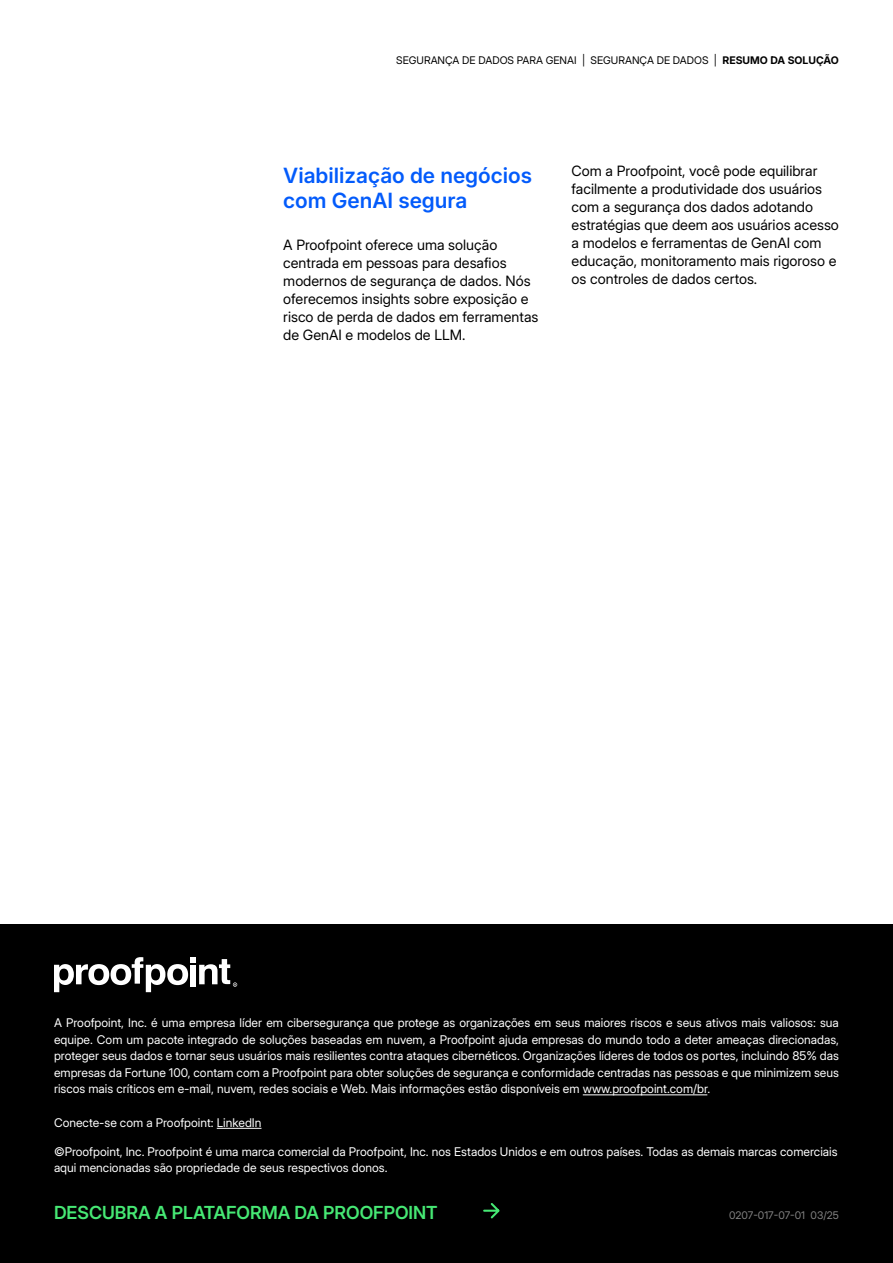
<style>
.page{position:relative;width:893px;height:1263px;background:#fff}
.page>*{position:absolute;margin:0;border:0;box-sizing:border-box;transform-origin:0 0}
.t1{font:600 21px/25px "Inter 18 pt";color:#035bfb}
.t2{font:600 18px "Inter 28 pt";color:#46e874}
.t3{font:14.25px/18px "Inter 28 pt";color:#000}
.t4{font:12px/16.5px "Inter 28 pt";color:#fff;text-align:justify}
.t5{font:10.5px "Inter 28 pt";color:#000}
.t6{font:10.5px "Inter 28 pt";color:#858585}
.s1{font-family:"Inter 18 pt";font-weight:700}
</style>
<div class="page">
<div style="left:0;top:924px;width:893px;height:339px;background:#000"></div>
<svg style="left:54px;top:957px;width:183px;height:35px"></svg>
<hr style="left:583px;top:1094px;width:124px;height:1px;background:#fff">
<hr style="left:217px;top:1128px;width:44px;height:1px;background:#fff">
<svg style="left:483px;top:1203px;width:17px;height:15px"></svg>
<p class="t5" style="left:396px;top:52px;width:444px">SEGURANÇA DE DADOS PARA GENAI | SEGURANÇA DE DADOS | <span class="s1">RESUMO DA SOLUÇÃO</span></p>
<h1 class="t1" style="left:283px;top:162px;width:250px">Viabilização de negócios com GenAI segura</h1>
<p class="t3" style="left:283px;top:235px;width:257px">A Proofpoint oferece uma solução centrada em pessoas para desafios modernos de segurança de dados. Nós oferecemos insights sobre exposição e risco de perda de dados em ferramentas de GenAI e modelos de LLM.</p>
<p class="t3" style="left:572px;top:161px;width:269px">Com a Proofpoint, você pode equilibrar facilmente a produtividade dos usuários com a segurança dos dados adotando estratégias que deem aos usuários acesso a modelos e ferramentas de GenAI com educação, monitoramento mais rigoroso e os controles de dados certos.</p>
<p class="t4" style="left:54px;top:1014px;width:786px">A Proofpoint, Inc. é uma empresa líder em cibersegurança que protege as organizações em seus maiores riscos e seus ativos mais valiosos: sua equipe. Com um pacote integrado de soluções baseadas em nuvem, a Proofpoint ajuda empresas do mundo todo a deter ameaças direcionadas, proteger seus dados e tornar seus usuários mais resilientes contra ataques cibernéticos. Organizações líderes de todos os portes, incluindo 85% das empresas da Fortune 100, contam com a Proofpoint para obter soluções de segurança e conformidade centradas nas pessoas e que minimizem seus riscos mais críticos em e-mail, nuvem, redes sociais e Web. Mais informações estão disponíveis em www.proofpoint.com/br.</p>
<p class="t4" style="left:54px;top:1114px;width:209px">Conecte-se com a Proofpoint: LinkedIn</p>
<p class="t4" style="left:54px;top:1143px;width:785px">©Proofpoint, Inc. Proofpoint é uma marca comercial da Proofpoint, Inc. nos Estados Unidos e em outros países. Todas as demais marcas comerciais aqui mencionadas são propriedade de seus respectivos donos.</p>
<p class="t6" style="left:729px;top:1207px;width:111px">0207-017-07-01 03/25</p>
<h2 class="t2" style="left:54px;top:1199px;width:385px">DESCUBRA A PLATAFORMA DA PROOFPOINT</h2>
</div>
